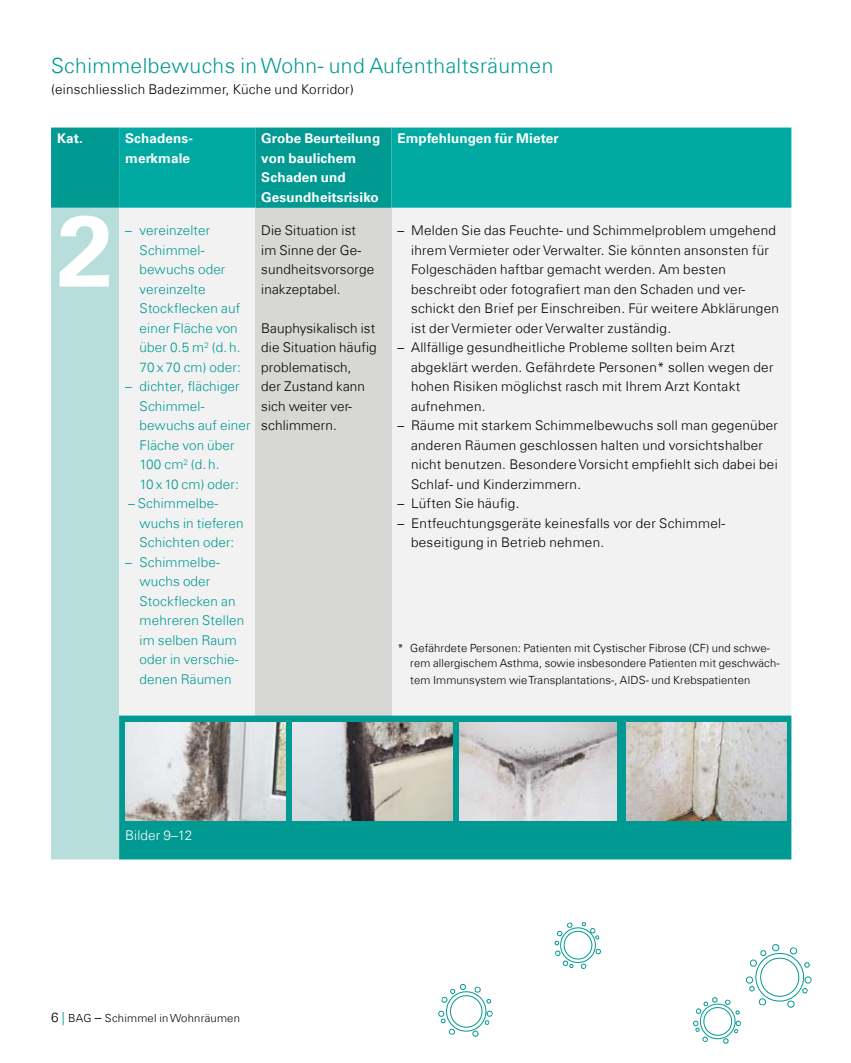
<style>
.page{position:relative;width:851px;height:1063px;background:#fff}
.page>*{position:absolute;margin:0;border:0;box-sizing:border-box;transform-origin:0 0}
.t1{font:700 100.5px "Univers Com 65";color:#fff}
.t2{font:300 21px "Univers Com 45";letter-spacing:.02em;color:#009a92}
.t3{font:300 13.5px/19.5px "Univers Com 45";letter-spacing:.01em;color:#009a92}
.t4{font:300 13.5px/19.5px "Univers Com 45";letter-spacing:.01em;color:#000}
.t5{font:700 13.5px/19.5px "Univers Com 65";letter-spacing:.01em;color:#fff}
.t6{font:300 13.5px "Univers Com 45";letter-spacing:.01em;color:#fff}
.t7{font:300 13.35px/19.5px "Univers Com 45";letter-spacing:.02em;color:#000}
.t8{font:300 11.25px/15px "Univers Com 45";letter-spacing:.01em;color:#000}
.t9{font:300 11.1px "Univers Com 45";letter-spacing:.02em;color:#000}
.s1{font-size:13.35px}
.s2{font-size:13.35px;color:#009a92}
</style>
<div class="page">
<svg style="left:554px;top:922px;width:47px;height:47px"></svg>
<svg style="left:693px;top:944px;width:118px;height:100px"></svg>
<svg style="left:438px;top:984px;width:55px;height:53px"></svg>
<div style="left:51px;top:128px;width:68px;height:80px;background:#009a92"></div>
<svg style="left:119px;top:128px;width:672px;height:80px;background:#01a79f"></svg>
<div style="left:51px;top:208px;width:68px;height:651px;background:#b7deda"></div>
<div style="left:119px;top:208px;width:672px;height:508px;background:#f2f2f2"></div>
<div style="left:255px;top:208px;width:136px;height:508px;background:#d7d7d6"></div>
<div style="left:119px;top:716px;width:672px;height:143px;background:#009a92"></div>
<img style="left:459px;top:722px;width:158px;height:98px">
<img style="left:292px;top:722px;width:160px;height:98px">
<img style="left:125px;top:722px;width:160px;height:98px">
<img style="left:626px;top:722px;width:160px;height:98px">
<h2 class="t2" style="left:51px;top:52px;width:504px">Schimmelbewuchs in Wohn- und Aufenthaltsräumen</h2>
<p class="t4" style="left:51px;top:79px;width:304px">(einschliesslich Badezimmer, Küche und Korridor)</p>
<p class="t5" style="left:57px;top:129px;width:27px">Kat.</p>
<p class="t5" style="left:125px;top:129px;width:69px">Schadens&shy;merkmale</p>
<p class="t5" style="left:261px;top:129px;width:120px">Grobe Beurteilung von baulichem<br>Schaden und<br>Gesundheitsrisiko</p>
<p class="t5" style="left:397px;top:129px;width:163px">Empfehlungen für Mieter</p>
<h1 class="t1" style="left:57px;top:191px;width:57px">2</h1>
<p class="t3" style="left:140px;top:221px;width:103px;text-indent:-14px">– vereinzelter<br>Schimmel&shy;bewuchs oder vereinzelte<br>Stockflecken auf einer Fläche von über 0.5 m<sup>2</sup> (d. h.<br>70 x 70 cm) oder:</p>
<p class="t3" style="left:140px;top:377px;width:113px;text-indent:-14px">– dichter, flächiger<br>Schimmel&shy;bewuchs auf einer<br>Fläche von über<br>100 cm<sup>2</sup> (d. h.<br>10 x 10 cm) oder:</p>
<p class="t3" style="left:140px;top:494px;width:106px;text-indent:-12px">– Schimmelbe&shy;wuchs in tieferen<br>Schichten oder:</p>
<p class="t3" style="left:140px;top:552px;width:106px;text-indent:-14px">– Schimmelbe&shy;wuchs oder<br>Stockflecken an mehreren Stellen im selben Raum oder in verschie&shy;denen Räumen</p>
<p class="t4" style="left:261px;top:221px;width:114px">Die Situation ist im Sinne der Ge&shy;sundheitsvorsorge inakzeptabel.</p>
<p class="t4" style="left:261px;top:318px;width:117px">Bauphysikalisch ist die Situation häufig problematisch,<br>der Zustand kann sich weiter ver&shy;schlimmern.</p>
<p class="t7" style="left:411px;top:221px;width:369px;text-indent:-14px">– Melden Sie das Feuchte- und Schimmelproblem umgehend ihrem Vermieter oder Verwalter. Sie könnten ansonsten für Folgeschäden haftbar gemacht werden. Am besten beschreibt oder fotografiert man den Schaden und ver&shy;schickt den Brief per Einschreiben. Für weitere Abklärungen ist der Vermieter oder Verwalter zuständig.</p>
<p class="t7" style="left:411px;top:338px;width:364px;text-indent:-14px">– Allfällige gesundheitliche Probleme sollten beim Arzt abgeklärt werden. Gefährdete Personen* sollen wegen der hohen Risiken möglichst rasch mit Ihrem Arzt Kontakt aufnehmen.</p>
<p class="t7" style="left:411px;top:416px;width:368px;text-indent:-14px">– Räume mit starkem Schimmelbewuchs soll man gegenüber anderen Räumen geschlossen halten und vorsichtshalber nicht benutzen. Besondere Vorsicht empfiehlt sich dabei bei Schlaf- und Kinderzimmern.</p>
<p class="t7" style="left:397px;top:494px;width:124px">– Lüften Sie häufig.</p>
<p class="t7" style="left:411px;top:513px;width:315px;text-indent:-14px">– Entfeuchtungsgeräte keinesfalls vor der Schimmel&shy;beseitigung in Betrieb nehmen.</p>
<p class="t8" style="left:410px;top:641px;width:371px;text-indent:-13px">* Gefährdete Personen: Patienten mit Cystischer Fibrose (CF) und schwe&shy;rem allergischem Asthma, sowie insbesondere Patienten mit geschwäch-</p>
<p class="t8" style="left:410px;top:672px;width:341px">tem Immunsystem wie Transplantations-, AIDS- und Krebspatienten</p>
<p class="t6" style="left:125px;top:827px;width:69px">Bilder 9–12</p>
<p class="t9" style="left:51px;top:1011px;width:190px"><span class="s1">6</span> <span class="s2">|</span> BAG <span class="s1">–</span> Schimmel in Wohnräumen</p>
</div>
